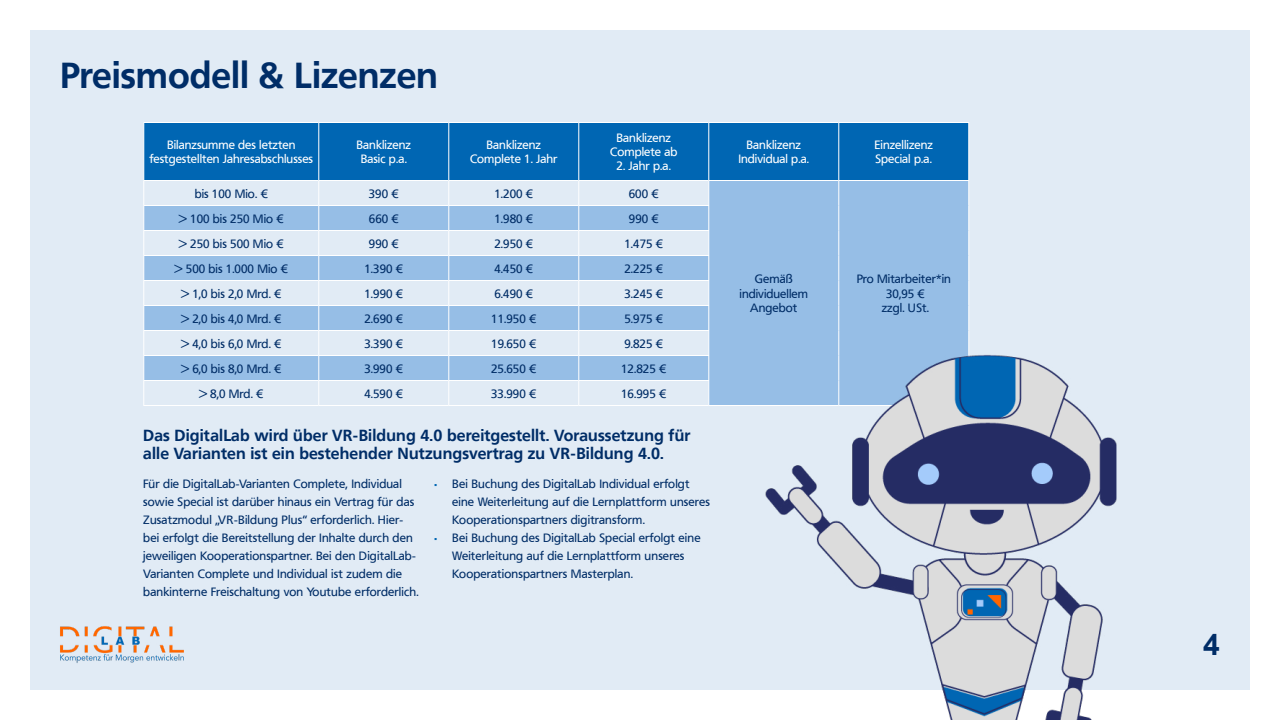
<style>
.page{position:relative;width:1280px;height:720px;background:#fff}
.page>*{position:absolute;margin:0;border:0;box-sizing:border-box;transform-origin:0 0}
.t1{font:700 36px "Frutiger VR";color:#002d67}
.t2{font:700 30px "Arial";color:#002d67}
.t3{font:700 16px/18px "Frutiger VR";letter-spacing:.01em;color:#002d67}
.t4{font:12px/18px "Frutiger VR";letter-spacing:.01em;color:#002d67}
.t5{font:12px/14.4px "Frutiger VR";color:#fff;text-align:center}
.s1{font-family:"Arial";font-size:9px;color:#0066b3}
</style>
<div class="page">
<div style="left:30px;top:30px;width:1220px;height:660px;background:#e1ebf5"></div>
<img style="left:60px;top:626px;width:124px;height:37px">
<div style="left:144px;top:123px;width:824px;height:57px;background:#0066b3"></div>
<svg style="left:144px;top:181px;width:824px;height:224px;fill:#96bee6"></svg>
<hr style="left:143px;top:122px;width:176px;height:1px;background:#fff">
<hr style="left:143px;top:123px;width:1px;height:57px;background:#fff">
<hr style="left:319px;top:122px;width:130px;height:1px;background:#fff">
<hr style="left:318px;top:123px;width:1px;height:57px;background:#fff">
<hr style="left:449px;top:122px;width:130px;height:1px;background:#fff">
<hr style="left:448px;top:123px;width:1px;height:57px;background:#fff">
<hr style="left:579px;top:122px;width:130px;height:1px;background:#fff">
<hr style="left:578px;top:123px;width:1px;height:57px;background:#fff">
<hr style="left:709px;top:122px;width:130px;height:1px;background:#fff">
<hr style="left:708px;top:123px;width:1px;height:57px;background:#fff">
<hr style="left:839px;top:122px;width:130px;height:1px;background:#fff">
<hr style="left:838px;top:123px;width:1px;height:57px;background:#fff">
<hr style="left:968px;top:123px;width:1px;height:57px;background:#fff">
<hr style="left:143px;top:180px;width:176px;height:1px;background:#fff">
<hr style="left:319px;top:180px;width:130px;height:1px;background:#fff">
<hr style="left:449px;top:180px;width:130px;height:1px;background:#fff">
<hr style="left:579px;top:180px;width:130px;height:1px;background:#fff">
<hr style="left:709px;top:180px;width:130px;height:1px;background:#fff">
<hr style="left:839px;top:180px;width:130px;height:1px;background:#fff">
<svg style="left:838px;top:181px;width:1px;height:122px"></svg>
<hr style="left:709px;top:405px;width:130px;height:1px;background:#fff">
<hr style="left:143px;top:205px;width:176px;height:1px;background:#fff">
<hr style="left:319px;top:205px;width:130px;height:1px;background:#fff">
<hr style="left:449px;top:205px;width:130px;height:1px;background:#fff">
<hr style="left:579px;top:205px;width:130px;height:1px;background:#fff">
<hr style="left:143px;top:230px;width:176px;height:1px;background:#fff">
<hr style="left:319px;top:230px;width:130px;height:1px;background:#fff">
<hr style="left:449px;top:230px;width:130px;height:1px;background:#fff">
<hr style="left:579px;top:230px;width:130px;height:1px;background:#fff">
<hr style="left:143px;top:255px;width:176px;height:1px;background:#fff">
<hr style="left:319px;top:255px;width:130px;height:1px;background:#fff">
<hr style="left:449px;top:255px;width:130px;height:1px;background:#fff">
<hr style="left:579px;top:255px;width:130px;height:1px;background:#fff">
<hr style="left:143px;top:280px;width:176px;height:1px;background:#fff">
<hr style="left:319px;top:280px;width:130px;height:1px;background:#fff">
<hr style="left:449px;top:280px;width:130px;height:1px;background:#fff">
<hr style="left:579px;top:280px;width:130px;height:1px;background:#fff">
<hr style="left:143px;top:305px;width:176px;height:1px;background:#fff">
<hr style="left:319px;top:305px;width:130px;height:1px;background:#fff">
<hr style="left:449px;top:305px;width:130px;height:1px;background:#fff">
<hr style="left:579px;top:305px;width:130px;height:1px;background:#fff">
<hr style="left:143px;top:330px;width:176px;height:1px;background:#fff">
<hr style="left:319px;top:330px;width:130px;height:1px;background:#fff">
<hr style="left:449px;top:330px;width:130px;height:1px;background:#fff">
<hr style="left:579px;top:330px;width:130px;height:1px;background:#fff">
<hr style="left:143px;top:355px;width:176px;height:1px;background:#fff">
<hr style="left:319px;top:355px;width:130px;height:1px;background:#fff">
<hr style="left:449px;top:355px;width:130px;height:1px;background:#fff">
<hr style="left:579px;top:355px;width:130px;height:1px;background:#fff">
<hr style="left:143px;top:380px;width:176px;height:1px;background:#fff">
<svg style="left:143px;top:181px;width:1px;height:224px"></svg>
<hr style="left:319px;top:380px;width:130px;height:1px;background:#fff">
<svg style="left:318px;top:181px;width:1px;height:224px"></svg>
<hr style="left:449px;top:380px;width:130px;height:1px;background:#fff">
<svg style="left:448px;top:181px;width:1px;height:224px"></svg>
<hr style="left:579px;top:380px;width:130px;height:1px;background:#fff">
<svg style="left:578px;top:181px;width:1px;height:224px"></svg>
<svg style="left:708px;top:181px;width:1px;height:224px"></svg>
<hr style="left:143px;top:405px;width:176px;height:1px;background:#fff">
<hr style="left:319px;top:405px;width:130px;height:1px;background:#fff">
<hr style="left:449px;top:405px;width:130px;height:1px;background:#fff">
<hr style="left:579px;top:405px;width:130px;height:1px;background:#fff">
<img style="left:765px;top:303px;width:352px;height:417px">
<h1 class="t1" style="left:60px;top:53px;width:379px">Preismodell &amp; Lizenzen</h1>
<p class="t5" style="left:149px;top:138px;width:165px">Bilanzsumme des letzten festgestellten Jahresabschlusses</p>
<p class="t5" style="left:357px;top:138px;width:56px">Banklizenz<br>Basic p.a.</p>
<p class="t5" style="left:470px;top:138px;width:89px">Banklizenz<br>Complete 1. Jahr</p>
<p class="t5" style="left:610px;top:130px;width:69px">Banklizenz<br>Complete ab</p>
<p class="t5" style="left:617px;top:159px;width:56px">2. Jahr p.a.</p>
<p class="t4" style="left:195px;top:184px;width:75px">bis 100 Mio. €</p>
<p class="t4" style="left:369px;top:184px;width:31px">390 €</p>
<p class="t4" style="left:494px;top:184px;width:40px">1.200 €</p>
<p class="t4" style="left:629px;top:184px;width:31px">600 €</p>
<p class="t4" style="left:179px;top:209px;width:106px">&gt; 100 bis 250 Mio €</p>
<p class="t4" style="left:369px;top:209px;width:31px">660 €</p>
<p class="t4" style="left:494px;top:209px;width:40px">1.980 €</p>
<p class="t4" style="left:629px;top:209px;width:31px">990 €</p>
<p class="t4" style="left:179px;top:234px;width:106px">&gt; 250 bis 500 Mio €</p>
<p class="t4" style="left:369px;top:234px;width:31px">990 €</p>
<p class="t4" style="left:494px;top:234px;width:40px">2.950 €</p>
<p class="t4" style="left:624px;top:234px;width:40px">1.475 €</p>
<p class="t4" style="left:175px;top:259px;width:115px">&gt; 500 bis 1.000 Mio €</p>
<p class="t4" style="left:364px;top:259px;width:40px">1.390 €</p>
<p class="t4" style="left:494px;top:259px;width:40px">4.450 €</p>
<p class="t4" style="left:624px;top:259px;width:40px">2.225 €</p>
<p class="t4" style="left:181px;top:284px;width:102px">&gt; 1,0 bis 2,0 Mrd. €</p>
<p class="t4" style="left:364px;top:284px;width:40px">1.990 €</p>
<p class="t4" style="left:494px;top:284px;width:40px">6.490 €</p>
<p class="t4" style="left:624px;top:284px;width:40px">3.245 €</p>
<p class="t4" style="left:181px;top:309px;width:102px">&gt; 2,0 bis 4,0 Mrd. €</p>
<p class="t4" style="left:364px;top:309px;width:40px">2.690 €</p>
<p class="t4" style="left:491px;top:309px;width:47px">11.950 €</p>
<p class="t4" style="left:624px;top:309px;width:40px">5.975 €</p>
<p class="t4" style="left:181px;top:334px;width:102px">&gt; 4,0 bis 6,0 Mrd. €</p>
<p class="t4" style="left:364px;top:334px;width:40px">3.390 €</p>
<p class="t4" style="left:491px;top:334px;width:47px">19.650 €</p>
<p class="t4" style="left:624px;top:334px;width:40px">9.825 €</p>
<p class="t4" style="left:181px;top:359px;width:102px">&gt; 6,0 bis 8,0 Mrd. €</p>
<p class="t4" style="left:364px;top:359px;width:40px">3.990 €</p>
<p class="t4" style="left:491px;top:359px;width:47px">25.650 €</p>
<p class="t4" style="left:621px;top:359px;width:47px">12.825 €</p>
<p class="t4" style="left:199px;top:384px;width:66px">&gt; 8,0 Mrd. €</p>
<p class="t4" style="left:364px;top:384px;width:40px">4.590 €</p>
<p class="t4" style="left:491px;top:384px;width:47px">33.990 €</p>
<p class="t4" style="left:621px;top:384px;width:47px">16.995 €</p>
<h3 class="t3" style="left:143px;top:427px;width:549px">Das DigitalLab wird über VR-Bildung 4.0 bereitgestellt. Voraussetzung für alle Varianten ist ein bestehender Nutzungsvertrag zu VR-Bildung 4.0.</h3>
<p class="t4" style="left:143px;top:475px;width:277px">Für die DigitalLab-Varianten Complete, Individual sowie Special ist darüber hinaus ein Vertrag für das Zusatzmodul „VR-Bildung Plus“ erforderlich. Hier&shy;bei erfolgt die Bereitstellung der Inhalte durch den jeweiligen Kooperationspartner. Bei den DigitalLab-Varianten Complete und Individual ist zudem die bankinterne Freischaltung von Youtube erforderlich.</p>
<p class="t4" style="left:452px;top:475px;width:259px;text-indent:-18px"><span class="s1">▪</span> Bei Buchung des DigitalLab Individual erfolgt eine Weiterleitung auf die Lernplattform unseres<br>Kooperationspartners digitransform.</p>
<p class="t4" style="left:452px;top:529px;width:250px;text-indent:-18px"><span class="s1">▪</span> Bei Buchung des DigitalLab Special erfolgt eine<br>Weiterleitung auf die Lernplattform unseres<br>Kooperationspartners Masterplan.</p>
<p class="t5" style="left:738px;top:138px;width:72px">Banklizenz<br>Individual p.a.</p>
<p class="t5" style="left:875px;top:138px;width:60px;text-align:left">Einzellizenz<br>Special p.a.</p>
<p class="t4" style="left:740px;top:272px;width:70px;line-height:14.4px;text-align:center">Gemäß individuellem<br>Angebot</p>
<p class="t4" style="left:857px;top:272px;width:96px;line-height:14.4px;text-align:center">Pro Mitarbeiter*in<br>30,95 €<br>zzgl. USt.</p>
<h2 class="t2" style="left:1203px;top:625px;width:18px">4</h2>
</div>
